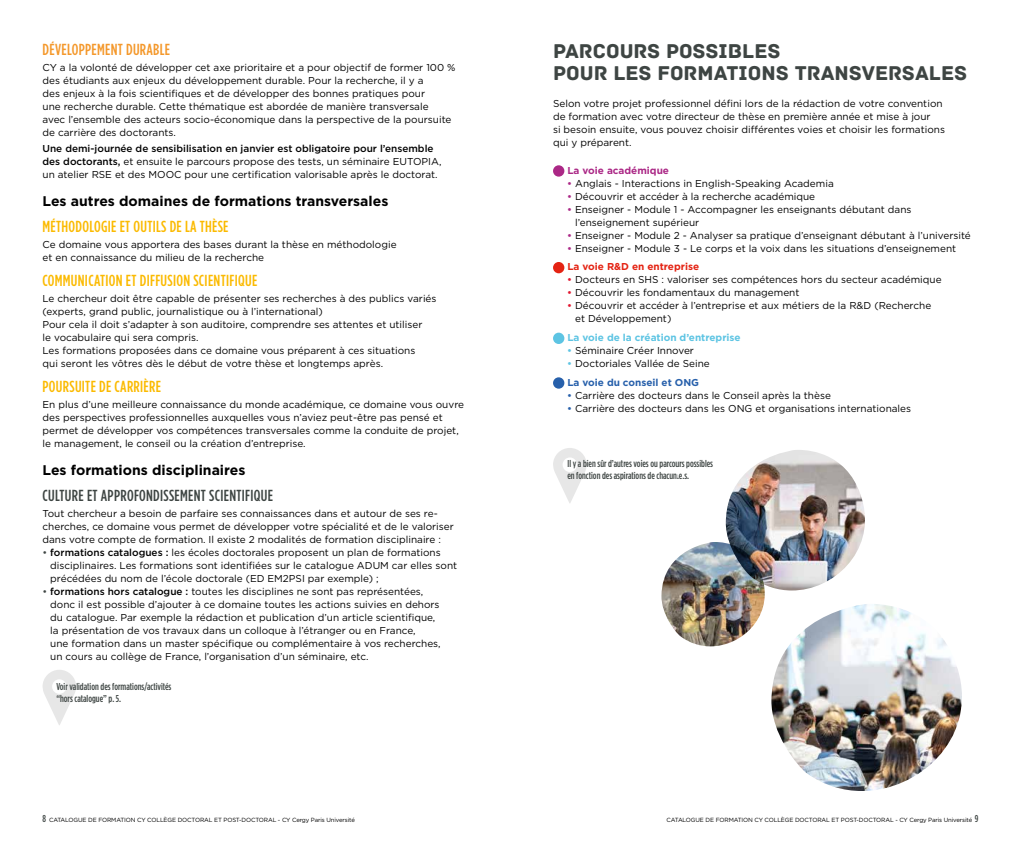
<style>
.page{position:relative;width:1021px;height:842px;background:#fff}
.page>*{position:absolute;margin:0;border:0;box-sizing:border-box;transform-origin:0 0}
.t1{font:21px/22px "Archive";color:#3e4543}
.t2{font:500 16px "Gotham Condensed";letter-spacing:.02em;color:#fbba00}
.t3{font:500 16px "Gotham Condensed";letter-spacing:.02em;color:#3e4543}
.t4{font:500 16px "Gotham Condensed";letter-spacing:.02em;color:#f4982b}
.t5{font:700 14px "Gotham";color:#000}
.t6{font:10px/13px "Gotham";color:#000}
.t7{font:500 10px/12px "Gotham Condensed";color:#3e4543}
.t8{font:700 10px "Gotham";color:#5dc4e3}
.t9{font:700 10px "Gotham";color:#ab2886}
.t10{font:6px "Gotham";letter-spacing:-.02em;color:#000}
.s1{font-weight:500}
.s2{color:#3e4543}
.s3{font-family:"Gotham Condensed";font-weight:500;font-size:10px;color:#3e4543}
.s4{font-weight:500;color:#ab2886}
.s5{font-weight:700;color:#e42313}
.s6{font-weight:500;color:#e2162f}
.s7{font-weight:500;color:#5dc4e3}
.s8{font-weight:700;color:#2760ab}
.s9{font-weight:500;color:#2760ab}
</style>
<div class="page">
<div style="left:553px;top:165px;width:11px;height:12px;background:#ab2886;border-radius:50%"></div>
<div style="left:553px;top:262px;width:11px;height:11px;background:#e42313;border-radius:50%"></div>
<div style="left:553px;top:333px;width:11px;height:11px;background:#5dc4e3;border-radius:50%"></div>
<div style="left:553px;top:377px;width:11px;height:12px;background:#2760ab;border-radius:50%"></div>
<svg style="left:553px;top:448px;width:33px;height:55px"></svg>
<svg style="left:43px;top:670px;width:33px;height:55px"></svg>
<img style="left:771px;top:604px;width:191px;height:187px">
<img style="left:661px;top:542px;width:104px;height:104px">
<img style="left:725px;top:450px;width:140px;height:140px">
<h2 class="t4" style="left:43px;top:40px;width:129px">DÉVELOPPEMENT DURABLE</h2>
<p class="t6" style="left:43px;top:61px;width:414px">CY a la volonté de développer cet axe prioritaire et a pour objectif de former 100 % des étudiants aux enjeux du développement durable. Pour la recherche, il y a<br>des enjeux à la fois scientifiques et de développer des bonnes pratiques pour<br>une recherche durable. Cette thématique est abordée de manière transversale<br>avec l’ensemble des acteurs socio-économique dans la perspective de la poursuite de carrière des doctorants.</p>
<p class="t6" style="left:43px;top:142px;width:400px"><span class="s1">Une demi-journée de sensibilisation en janvier est obligatoire pour l’ensemble des doctorants,</span> et ensuite le parcours propose des tests, un séminaire EUTOPIA, un atelier RSE et des MOOC pour une certification valorisable après le doctorat.</p>
<h3 class="t5" style="left:43px;top:193px;width:347px">Les autres domaines de formations transversales</h3>
<h2 class="t2" style="left:43px;top:217px;width:187px">MÉTHODOLOGIE ET OUTILS DE LA THÈSE</h2>
<p class="t6" style="left:43px;top:238px;width:355px">Ce domaine vous apportera des bases durant la thèse en méthodologie et en connaissance du milieu de la recherche</p>
<h2 class="t2" style="left:43px;top:271px;width:216px">COMMUNICATION ET DIFFUSION SCIENTIFIQUE</h2>
<p class="t6" style="left:43px;top:292px;width:395px">Le chercheur doit être capable de présenter ses recherches à des publics variés (experts, grand public, journalistique ou à l’international)<br>Pour cela il doit s’adapter à son auditoire, comprendre ses attentes et utiliser<br>le vocabulaire qui sera compris.<br>Les formations proposées dans ce domaine vous préparent à ces situations<br>qui seront les vôtres dès le début de votre thèse et longtemps après.</p>
<h2 class="t2" style="left:43px;top:377px;width:120px">POURSUITE DE CARRIÈRE</h2>
<p class="t6" style="left:43px;top:398px;width:423px">En plus d’une meilleure connaissance du monde académique, ce domaine vous ouvre des perspectives professionnelles auxquelles vous n’aviez peut-être pas pensé et permet de développer vos compétences transversales comme la conduite de projet, le management, le conseil ou la création d’entreprise.</p>
<h3 class="t5" style="left:43px;top:462px;width:204px">Les formations disciplinaires</h3>
<h2 class="t3" style="left:43px;top:486px;width:232px">CULTURE ET APPROFONDISSEMENT SCIENTIFIQUE</h2>
<p class="t6" style="left:43px;top:507px;width:413px">Tout chercheur a besoin de parfaire ses connaissances dans et autour de ses re&shy;cherches, ce domaine vous permet de développer votre spécialité et de le valoriser dans votre compte de formation. Il existe 2 modalités de formation disciplinaire :</p>
<p class="t6" style="left:50px;top:546px;width:408px;text-indent:-8px"><span class="s2">•</span> <span class="s1">formations catalogues :</span> les écoles doctorales proposent un plan de formations disciplinaires. Les formations sont identifiées sur le catalogue ADUM car elles sont précédées du nom de l’école doctorale (ED EM2PSI par exemple) ;</p>
<p class="t6" style="left:50px;top:585px;width:392px;text-indent:-8px"><span class="s2">•</span> <span class="s1">formations hors catalogue :</span> toutes les disciplines ne sont pas représentées, donc il est possible d’ajouter à ce domaine toutes les actions suivies en dehors du catalogue. Par exemple la rédaction et publication d’un article scientifique, la présentation de vos travaux dans un colloque à l’étranger ou en France,<br>une formation dans un master spécifique ou complémentaire à vos recherches, un cours au collège de France, l’organisation d’un séminaire, etc.</p>
<p class="t7" style="left:56px;top:680px;width:117px">Voir validation des formations/activités “hors catalogue” p. 5.</p>
<p class="t10" style="left:43px;top:816px;width:314px"><span class="s3">8</span> CATALOGUE DE FORMATION CY COLLÈGE DOCTORAL ET POST-DOCTORAL - CY Cergy Paris Université</p>
<h1 class="t1" style="left:553px;top:41px;width:415px">PARCOURS POSSIBLES<br>POUR LES FORMATIONS TRANSVERSALES</h1>
<p class="t6" style="left:553px;top:97px;width:393px">Selon votre projet professionnel défini lors de la rédaction de votre convention de formation avec votre directeur de thèse en première année et mise à jour<br>si besoin ensuite, vous pouvez choisir différentes voies et choisir les formations qui y préparent.</p>
<p class="t9" style="left:567px;top:164px;width:103px">La voie académique</p>
<p class="t6" style="left:567px;top:176px;width:268px"><span class="s4">•</span> Anglais - Interactions in English-Speaking Academia</p>
<p class="t6" style="left:567px;top:189px;width:249px"><span class="s4">•</span> Découvrir et accéder à la recherche académique</p>
<p class="t6" style="left:575px;top:202px;width:338px;text-indent:-8px"><span class="s4">•</span> Enseigner - Module 1 - Accompagner les enseignants débutant dans l’enseignement supérieur</p>
<p class="t6" style="left:567px;top:228px;width:405px"><span class="s4">•</span> Enseigner - Module 2 - Analyser sa pratique d’enseignant débutant à l’université</p>
<p class="t6" style="left:567px;top:239px;width:390px;line-height:18.7px"><span class="s4">•</span> Enseigner - Module 3 - Le corps et la voix dans les situations d’enseignement<br><span class="s5">La voie R&amp;D en entreprise</span></p>
<p class="t6" style="left:567px;top:273px;width:376px"><span class="s6">•</span> Docteurs en SHS : valoriser ses compétences hors du secteur académique</p>
<p class="t6" style="left:567px;top:286px;width:234px"><span class="s6">•</span> Découvrir les fondamentaux du management</p>
<p class="t6" style="left:575px;top:299px;width:357px;text-indent:-8px"><span class="s6">•</span> Découvrir et accéder à l’entreprise et aux métiers de la R&amp;D (Recherche et Développement)</p>
<p class="t8" style="left:567px;top:331px;width:175px">La voie de la création d’entreprise</p>
<p class="t6" style="left:567px;top:344px;width:128px"><span class="s7">•</span> Séminaire Créer Innover</p>
<p class="t6" style="left:567px;top:354px;width:144px;line-height:18.7px"><span class="s7">•</span> Doctoriales Vallée de Seine<br><span class="s8">La voie du conseil et ONG</span></p>
<p class="t6" style="left:567px;top:388px;width:265px"><span class="s9">•</span> Carrière des docteurs dans le Conseil après la thèse</p>
<p class="t6" style="left:567px;top:401px;width:345px"><span class="s9">•</span> Carrière des docteurs dans les ONG et organisations internationales</p>
<p class="t7" style="left:567px;top:458px;width:147px">Il y a bien sûr d’autres voies ou parcours possibles en fonction des aspirations de chacun.e.s.</p>
<p class="t10" style="left:666px;top:816px;width:313px">CATALOGUE DE FORMATION CY COLLÈGE DOCTORAL ET POST-DOCTORAL - CY Cergy Paris Université <span class="s3">9</span></p>
</div>
